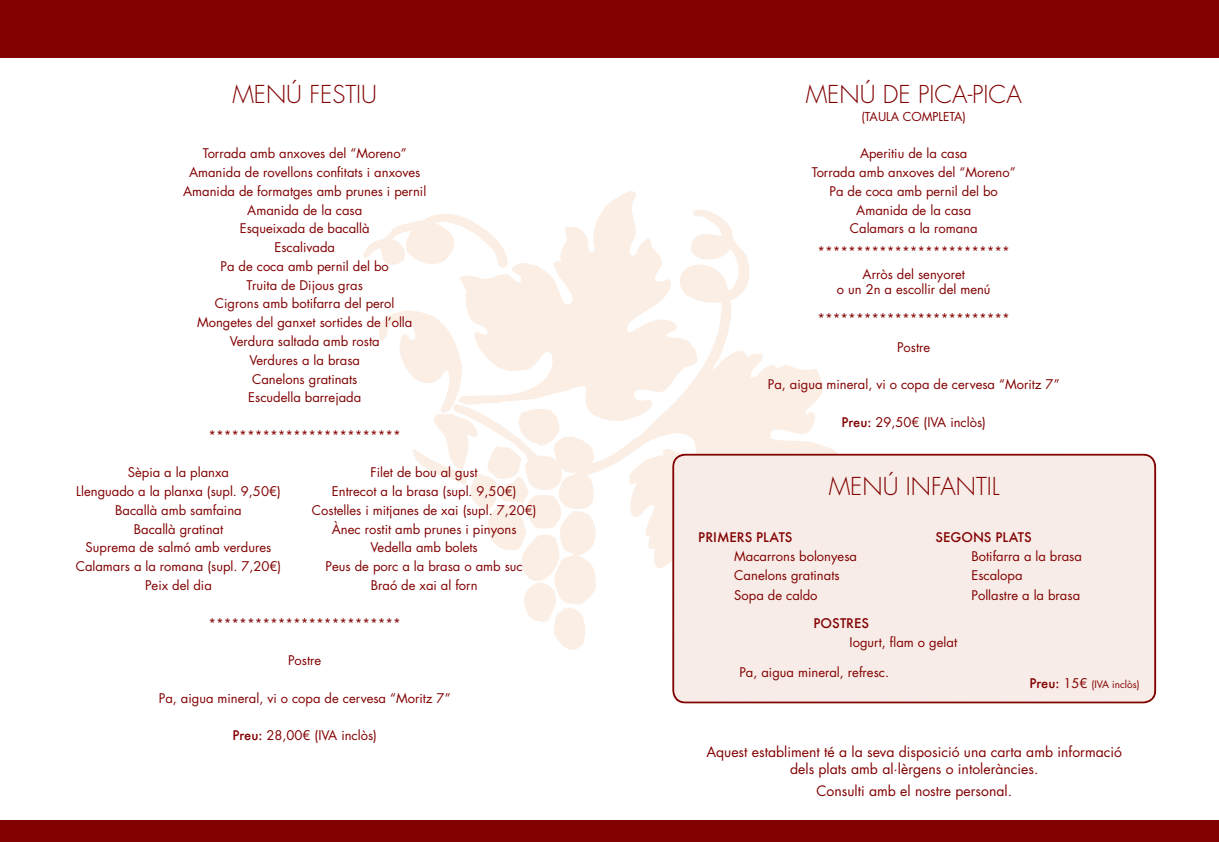
<style>
.page{position:relative;width:1219px;height:842px;background:#fff}
.page>*{position:absolute;margin:0;border:0;box-sizing:border-box;transform-origin:0 0}
.t1{font:300 24px "Futura Std";color:#820101}
.t2{font:14px "Futura Std";color:#820101}
.t3{font:13px "Futura Std";color:#820101}
.t4{font:500 13px "Futura";color:#820101}
.t5{font:12px "Futura Std";color:#820101}
.t6{font:10px "Futura Std";color:#820101}
.s1{font-family:"Futura";font-weight:500}
.s2{font-family:"Futura";font-weight:500;font-size:13px}
.s3{font-size:13px}
</style>
<div class="page">
<svg style="left:363px;top:191px;width:493px;height:460px"></svg>
<div style="left:0;top:820px;width:1219px;height:22px;background:#820101"></div>
<div style="left:0;top:0;width:1219px;height:57px;background:#820101"></div>
<div style="left:673px;top:454px;width:483px;height:249px;background:#f7ece7"></div>
<p class="t1" style="left:232px;top:80px;width:146px">MENÚ FESTIU</p>
<p class="t3" style="left:203px;top:145px;width:205px">Torrada amb anxoves del “Moreno”</p>
<p class="t3" style="left:189px;top:164px;width:233px">Amanida de rovellons confitats i anxoves</p>
<p class="t3" style="left:183px;top:183px;width:245px">Amanida de formatges amb prunes i pernil</p>
<p class="t3" style="left:247px;top:202px;width:116px">Amanida de la casa</p>
<p class="t3" style="left:240px;top:220px;width:131px">Esqueixada de bacallà</p>
<p class="t3" style="left:274px;top:239px;width:62px">Escalivada</p>
<p class="t3" style="left:221px;top:258px;width:170px">Pa de coca amb pernil del bo</p>
<p class="t3" style="left:247px;top:277px;width:118px">Truita de Dijous gras</p>
<p class="t3" style="left:215px;top:295px;width:181px">Cigrons amb botifarra del perol</p>
<p class="t3" style="left:197px;top:314px;width:217px">Mongetes del ganxet sortides de l’olla</p>
<p class="t3" style="left:230px;top:333px;width:151px">Verdura saltada amb rosta</p>
<p class="t3" style="left:249px;top:352px;width:112px">Verdures a la brasa</p>
<p class="t3" style="left:252px;top:370px;width:107px">Canelons gratinats</p>
<p class="t3" style="left:248px;top:389px;width:114px">Escudella barrejada</p>
<p class="t3" style="left:209px;top:427px;width:194px">*************************</p>
<p class="t3" style="left:128px;top:464px;width:103px">Sèpia a la planxa</p>
<p class="t3" style="left:76px;top:483px;width:206px">Llenguado a la planxa (supl. 9,50€)</p>
<p class="t3" style="left:115px;top:502px;width:128px">Bacallà amb samfaina</p>
<p class="t3" style="left:134px;top:520px;width:91px">Bacallà gratinat</p>
<p class="t3" style="left:86px;top:539px;width:187px">Suprema de salmó amb verdures</p>
<p class="t3" style="left:76px;top:558px;width:207px">Calamars a la romana (supl. 7,20€)</p>
<p class="t3" style="left:145px;top:577px;width:68px">Peix del dia</p>
<p class="t3" style="left:371px;top:464px;width:109px">Filet de bou al gust</p>
<p class="t3" style="left:332px;top:483px;width:186px">Entrecot a la brasa (supl. 9,50€)</p>
<p class="t3" style="left:312px;top:502px;width:226px">Costelles i mitjanes de xai (supl. 7,20€)</p>
<p class="t3" style="left:332px;top:520px;width:186px">Ànec rostit amb prunes i pinyons</p>
<p class="t3" style="left:371px;top:539px;width:109px">Vedella amb bolets</p>
<p class="t3" style="left:326px;top:558px;width:199px">Peus de porc a la brasa o amb suc</p>
<p class="t3" style="left:371px;top:577px;width:108px">Braó de xai al forn</p>
<p class="t3" style="left:209px;top:615px;width:194px">*************************</p>
<p class="t3" style="left:288px;top:652px;width:35px">Postre</p>
<p class="t3" style="left:159px;top:690px;width:293px">Pa, aigua mineral, vi o copa de cervesa “Moritz 7”</p>
<p class="t3" style="left:232px;top:727px;width:146px"><span class="s1">Preu:</span> 28,00€ (IVA inclòs)</p>
<p class="t1" style="left:806px;top:80px;width:217px">MENÚ DE PICA-PICA</p>
<p class="t5" style="left:861px;top:109px;width:106px">(TAULA COMPLETA)</p>
<p class="t3" style="left:860px;top:145px;width:109px">Aperitiu de la casa</p>
<p class="t3" style="left:812px;top:164px;width:205px">Torrada amb anxoves del “Moreno”</p>
<p class="t3" style="left:829px;top:183px;width:170px">Pa de coca amb pernil del bo</p>
<p class="t3" style="left:856px;top:202px;width:116px">Amanida de la casa</p>
<p class="t3" style="left:850px;top:220px;width:129px">Calamars a la romana</p>
<p class="t3" style="left:817px;top:243px;width:194px">*************************</p>
<p class="t3" style="left:863px;top:266px;width:104px">Arròs del senyoret</p>
<p class="t3" style="left:837px;top:281px;width:155px">o un 2n a escollir del menú</p>
<p class="t3" style="left:817px;top:310px;width:194px">*************************</p>
<p class="t3" style="left:897px;top:339px;width:35px">Postre</p>
<p class="t3" style="left:768px;top:376px;width:293px">Pa, aigua mineral, vi o copa de cervesa “Moritz 7”</p>
<p class="t3" style="left:841px;top:414px;width:146px"><span class="s1">Preu:</span> 29,50€ (IVA inclòs)</p>
<p class="t1" style="left:829px;top:472px;width:172px">MENÚ INFANTIL</p>
<p class="t4" style="left:935px;top:528px;width:98px">SEGONS PLATS</p>
<p class="t3" style="left:971px;top:548px;width:112px">Botifarra a la brasa</p>
<p class="t3" style="left:971px;top:567px;width:53px">Escalopa</p>
<p class="t3" style="left:971px;top:587px;width:110px">Pollastre a la brasa</p>
<p class="t4" style="left:814px;top:614px;width:57px">POSTRES</p>
<p class="t3" style="left:850px;top:634px;width:109px">Iogurt, flam o gelat</p>
<p class="t3" style="left:739px;top:664px;width:151px">Pa, aigua mineral, refresc.</p>
<p class="t6" style="left:1029px;top:678px;width:112px"><span class="s2">Preu:</span> <span class="s3">15€</span> (IVA inclòs)</p>
<p class="t4" style="left:698px;top:528px;width:96px">PRIMERS PLATS</p>
<p class="t3" style="left:734px;top:548px;width:124px">Macarrons bolonyesa</p>
<p class="t3" style="left:734px;top:567px;width:107px">Canelons gratinats</p>
<p class="t3" style="left:734px;top:587px;width:85px">Sopa de caldo</p>
<p class="t2" style="left:706px;top:743px;width:417px">Aquest establiment té a la seva disposició una carta amb informació</p>
<p class="t2" style="left:790px;top:760px;width:250px">dels plats amb al·lèrgens o intoleràncies.</p>
<p class="t2" style="left:816px;top:782px;width:197px">Consulti amb el nostre personal.</p>
</div>
